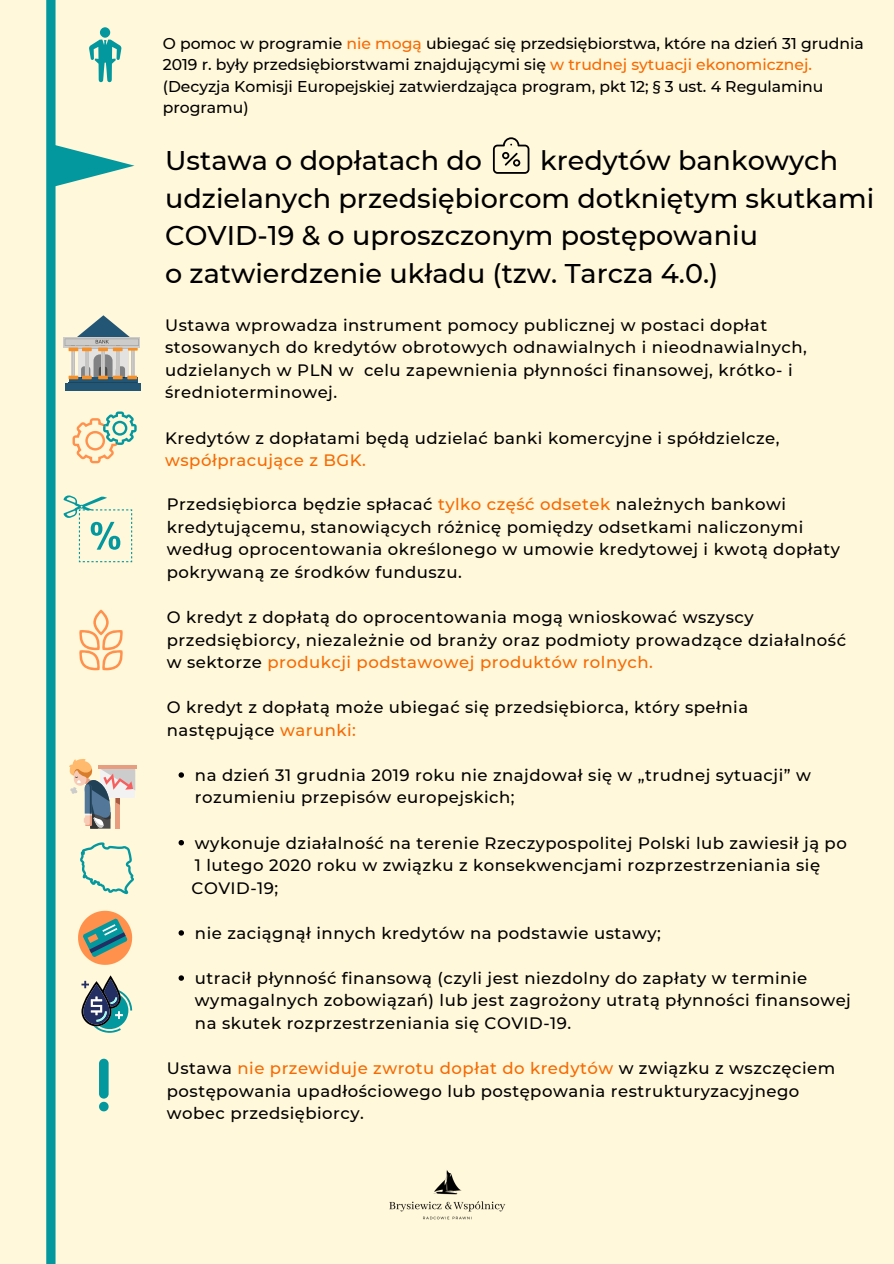
<style>
.page{position:relative;width:894px;height:1264px;background:#fff}
.page>*{position:absolute;margin:0;border:0;box-sizing:border-box;transform-origin:0 0}
.t1{font:500 27px/37.5px "Montserrat";color:#000}
.t2{font:500 16.5px/22.5px "Montserrat";letter-spacing:.03em;color:#000}
.t3{font:500 16.5px "Montserrat";letter-spacing:.03em;color:#f76901}
.t4{font:500 15.6px/21.5px "Montserrat";color:#000}
.s1{color:#f76901}
</style>
<div class="page">
<div style="left:0;top:0;width:893px;height:1263px;background:#fff8db"></div>
<svg style="left:178px;top:772px;width:6px;height:5px"></svg>
<svg style="left:178px;top:840px;width:6px;height:5px"></svg>
<svg style="left:178px;top:930px;width:6px;height:5px"></svg>
<svg style="left:178px;top:975px;width:6px;height:5px"></svg>
<svg style="left:493px;top:137px;width:36px;height:36px"></svg>
<img style="left:389px;top:1170px;width:117px;height:50px">
<div style="left:65px;top:383px;width:75px;height:8px;background:#235674"></div>
<div style="left:63px;top:337px;width:77px;height:10px;background:#cdccca"></div>
<svg style="left:46px;top:0;width:93px;height:1263px"></svg>
<p class="t4" style="left:163px;top:32px;width:702px">O pomoc w programie <span class="s1">nie mogą</span> ubiegać się przedsiębiorstwa, które na dzień 31 grudnia 2019 r. były przedsiębiorstwami znajdującymi się <span class="s1">w trudnej sytuacji ekonomicznej. </span>(Decyzja Komisji Europejskiej zatwierdzająca program, pkt 12; § 3 ust. 4 Regulaminu programu)</p>
<h1 class="t1" style="left:165px;top:142px;width:710px;text-indent:375px">kredytów bankowych udzielanych przedsiębiorcom dotkniętym skutkami COVID-19 &amp; o uproszczonym postępowaniu<br>o zatwierdzenie układu (tzw. Tarcza 4.0.)</h1>
<p class="t2" style="left:165px;top:313px;width:643px">Ustawa wprowadza instrument pomocy publicznej w postaci dopłat stosowanych do kredytów obrotowych odnawialnych i nieodnawialnych, udzielanych w PLN w celu zapewnienia płynności finansowej, krótko- i średnioterminowej.</p>
<p class="t2" style="left:165px;top:426px;width:615px">Kredytów z dopłatami będą udzielać banki komercyjne i spółdzielcze,</p>
<p class="t3" style="left:165px;top:450px;width:202px">współpracujące z BGK.</p>
<h1 class="t1" style="left:165px;top:142px;width:318px">Ustawa o dopłatach do</h1>
<p class="t2" style="left:167px;top:493px;width:674px">Przedsiębiorca będzie spłacać <span class="s1">tylko część odsetek</span> należnych bankowi kredytującemu, stanowiących różnicę pomiędzy odsetkami naliczonymi według oprocentowania określonego w umowie kredytowej i kwotą dopłaty pokrywaną ze środków funduszu.</p>
<p class="t2" style="left:167px;top:605px;width:680px">O kredyt z dopłatą do oprocentowania mogą wnioskować wszyscy przedsiębiorcy, niezależnie od branży oraz podmioty prowadzące działalność w sektorze <span class="s1">produkcji podstawowej produktów rolnych.</span></p>
<p class="t2" style="left:167px;top:696px;width:582px">O kredyt z dopłatą może ubiegać się przedsiębiorca, który spełnia następujące <span class="s1">warunki:</span></p>
<p class="t2" style="left:195px;top:763px;width:617px">na dzień 31 grudnia 2019 roku nie znajdował się w „trudnej sytuacji” w rozumieniu przepisów europejskich;</p>
<p class="t2" style="left:195px;top:831px;width:653px">wykonuje działalność na terenie Rzeczypospolitej Polski lub zawiesił ją po<br>1 lutego 2020 roku w związku z konsekwencjami rozprzestrzeniania się</p>
<p class="t2" style="left:191px;top:876px;width:88px">COVID-19;</p>
<p class="t2" style="left:195px;top:921px;width:467px">nie zaciągnął innych kredytów na podstawie ustawy;</p>
<p class="t2" style="left:195px;top:966px;width:657px">utracił płynność finansową (czyli jest niezdolny do zapłaty w terminie wymagalnych zobowiązań) lub jest zagrożony utratą płynności finansowej na skutek rozprzestrzeniania się COVID-19.</p>
<p class="t2" style="left:167px;top:1056px;width:669px">Ustawa <span class="s1">nie przewiduje zwrotu dopłat do kredytów</span> w związku z wszczęciem postępowania upadłościowego lub postępowania restrukturyzacyjnego wobec przedsiębiorcy.</p>
</div>
